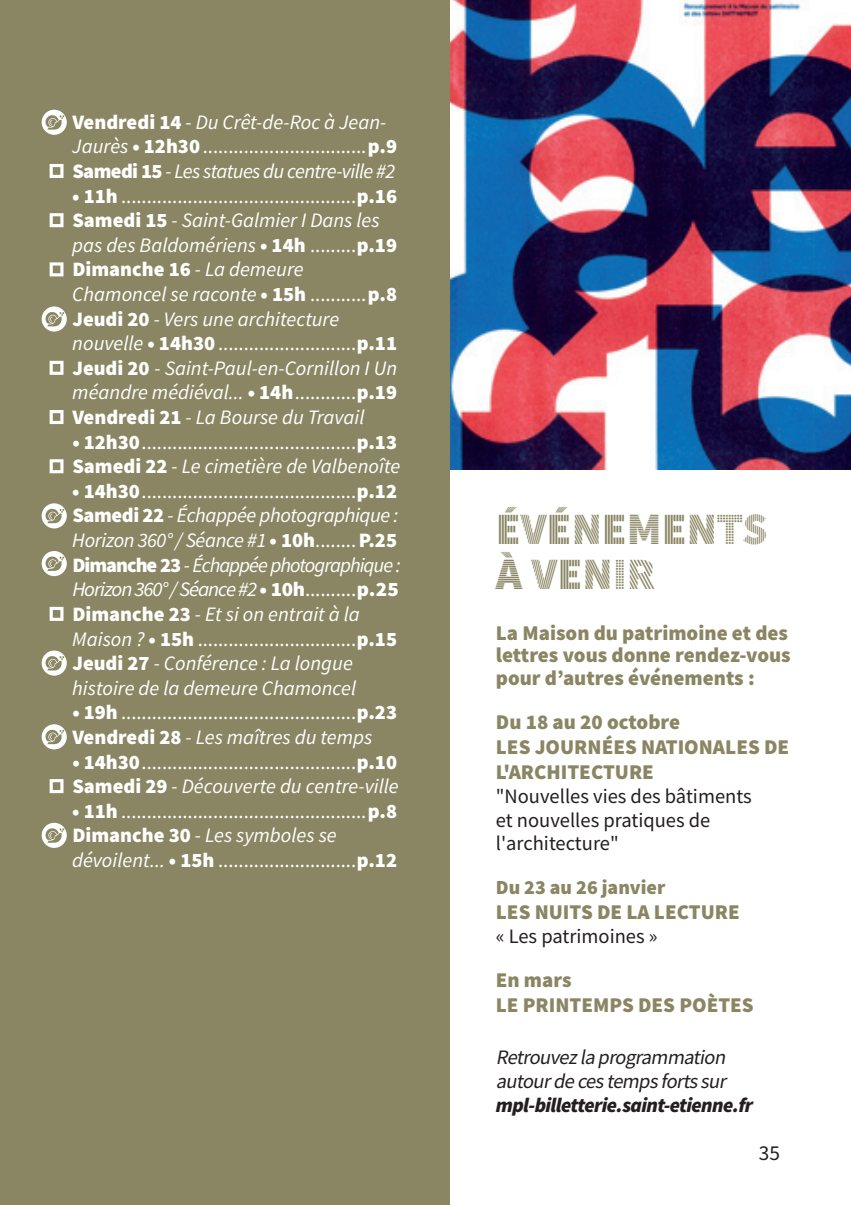
<style>
.page{position:relative;width:851px;height:1205px;background:#fff}
.page>*{position:absolute;margin:0;border:0;box-sizing:border-box;transform-origin:0 0}
.t1{font:45px/45px "Source Sans Pro DISPLAY";color:#8a8664}
.t2{font:21.25px "Source Sans Pro";color:#231f20}
.t3{font:900 21px/25.2px "Source Sans Pro";color:#8a8664}
.t4{font:20.5px/24.5px "Source Sans Pro";color:#fff}
.t5{font:italic 20.5px/24.5px "Source Sans Pro";color:#fff}
.t6{font:italic 20.5px/24.5px "Source Sans Pro";letter-spacing:-.02em;color:#fff}
.t7{font:italic 20.5px/24.5px "Source Sans Pro";letter-spacing:-.03em;color:#fff}
.t8{font:20.5px/23.8px "Source Sans Pro";color:#231f20}
.t9{font:italic 20.5px/23.8px "Source Sans Pro";color:#231f20}
.t10{font:italic 900 20.5px "Source Sans Pro";letter-spacing:-.03em;color:#231f20}
.t11{font:900 20px "Source Sans Pro";color:#8a8664}
.s1{font-weight:900;font-style:normal}
.s2{font-style:normal}
.s3{font-weight:900}
.s4{font-style:italic}
</style>
<div class="page">
<div style="left:0;top:0;width:850px;height:1205px;background:#8a8664"></div>
<div style="left:450px;top:469px;width:400px;height:736px;background:#fff"></div>
<svg style="left:50px;top:164px;width:13px;height:14px"></svg>
<svg style="left:50px;top:213px;width:13px;height:14px"></svg>
<svg style="left:50px;top:262px;width:13px;height:14px"></svg>
<svg style="left:50px;top:361px;width:13px;height:14px"></svg>
<svg style="left:50px;top:410px;width:13px;height:14px"></svg>
<svg style="left:50px;top:459px;width:13px;height:14px"></svg>
<svg style="left:50px;top:607px;width:13px;height:14px"></svg>
<svg style="left:50px;top:779px;width:13px;height:14px"></svg>
<img style="left:450px;top:0;width:400px;height:469px">
<div style="left:42px;top:110px;width:25px;height:25px;background:#fff;border-radius:50%"></div>
<svg style="left:45px;top:115px;width:19px;height:15px"></svg>
<svg style="left:42px;top:306px;width:25px;height:26px"></svg>
<svg style="left:45px;top:311px;width:19px;height:15px"></svg>
<div style="left:42px;top:724px;width:25px;height:25px;background:#fff;border-radius:50%"></div>
<svg style="left:45px;top:729px;width:19px;height:15px"></svg>
<div style="left:42px;top:503px;width:25px;height:25px;background:#fff;border-radius:50%"></div>
<svg style="left:45px;top:508px;width:19px;height:15px"></svg>
<div style="left:42px;top:551px;width:25px;height:25px;background:#fff;border-radius:50%"></div>
<svg style="left:45px;top:556px;width:19px;height:16px"></svg>
<svg style="left:42px;top:650px;width:25px;height:26px"></svg>
<svg style="left:45px;top:655px;width:19px;height:15px"></svg>
<div style="left:42px;top:823px;width:25px;height:25px;background:#fff;border-radius:50%"></div>
<svg style="left:45px;top:827px;width:19px;height:16px"></svg>
<p class="t7" style="left:72px;top:109px;width:326px"><span class="s1">Vendredi 14</span> - Du Crêt-de-Roc à Jean-<br>Jaurès <span class="s1">• 12h30</span><span class="s2">................................</span><span class="s1">p.9<br>Samedi 15</span> - Les statues du centre-ville #2</p>
<p class="t5" style="left:72px;top:183px;width:326px"><span class="s1">• 11h</span> <span class="s2">..............................................</span><span class="s1">p.16<br>Samedi 15</span> - Saint-Galmier I Dans les pas des Baldomériens <span class="s1">• 14h</span> <span class="s2">.........</span><span class="s1">p.19<br>Dimanche 16</span> - La demeure Chamoncel se raconte <span class="s1">• 15h</span> <span class="s2">...........</span><span class="s1">p.8<br>Jeudi 20</span> - Vers une architecture nouvelle <span class="s1">• 14h30</span> <span class="s2">...........................</span><span class="s1">p.11<br>Jeudi 20</span> - Saint-Paul-en-Cornillon I Un méandre médiéval... <span class="s1">• 14h</span><span class="s2">............</span><span class="s1">p.19<br>Vendredi 21</span> - La Bourse du Travail</p>
<p class="t4" style="left:72px;top:429px;width:329px"><span class="s3">• 12h30</span>..........................................<span class="s3">p.13<br>Samedi 22</span> <span class="s4">- Le cimetière de Valbenoîte</span></p>
<p class="t6" style="left:72px;top:478px;width:330px"><span class="s1">• 14h30</span><span class="s2">..........................................</span><span class="s1">p.12<br>Samedi 22</span> - Échappée photographique :<br>Horizon 360° / Séance #1 <span class="s1">• 10h</span><span class="s2">........</span><span class="s1">P.25<br>Dimanche 23</span> - Échappée photographique :<br>Horizon 360° / Séance #2 <span class="s1">• 10h</span><span class="s2">..........</span><span class="s1">p.25<br>Dimanche 23</span> - Et si on entrait à la Maison ? <span class="s1">• 15h</span> <span class="s2">...............................</span><span class="s1">p.15<br>Jeudi 27</span> - Conférence : La longue histoire de la demeure Chamoncel</p>
<p class="t4" style="left:72px;top:700px;width:326px"><span class="s3">• 19h</span> ..............................................<span class="s3">p.23<br>Vendredi 28</span> <span class="s4">- Les maîtres du temps</span></p>
<p class="t4" style="left:72px;top:749px;width:328px"><span class="s3">• 14h30</span>..........................................<span class="s3">p.10<br>Samedi 29</span> <span class="s4">- Découverte du centre-ville</span></p>
<p class="t4" style="left:72px;top:798px;width:326px"><span class="s3">• 11h</span> ................................................<span class="s3">p.8<br>Dimanche 30</span> <span class="s4">- Les symboles se dévoilent...</span> <span class="s3">• 15h</span> ...........................<span class="s3">p.12</span></p>
<h1 class="t1" style="left:496px;top:508px;width:273px">ÉVÉNEMENTS<br>À VENIR</h1>
<p class="t3" style="left:496px;top:621px;width:296px;line-height:22.5px">La Maison du patrimoine et des lettres vous donne rendez-vous pour d’autres événements :</p>
<p class="t3" style="left:496px;top:709px;width:295px">Du 18 au 20 octobre<br>LES JOURNÉES NATIONALES DE<br>L'ARCHITECTURE</p>
<p class="t8" style="left:496px;top:784px;width:257px">"Nouvelles vies des bâtiments et nouvelles pratiques de l'architecture"</p>
<p class="t11" style="left:496px;top:874px;width:171px">Du 23 au 26 janvier</p>
<p class="t3" style="left:496px;top:899px;width:245px">LES NUITS DE LA LECTURE</p>
<p class="t8" style="left:496px;top:924px;width:163px">« Les patrimoines »</p>
<p class="t3" style="left:496px;top:967px;width:259px">En mars<br>LE PRINTEMPS DES POÈTES</p>
<p class="t9" style="left:496px;top:1045px;width:236px">Retrouvezla programmation autourdecestempsfortssur</p>
<p class="t10" style="left:496px;top:1091px;width:259px">mpl-billetterie.saint-etienne.fr</p>
<p class="t2" style="left:758px;top:1139px;width:23px">35</p>
</div>
